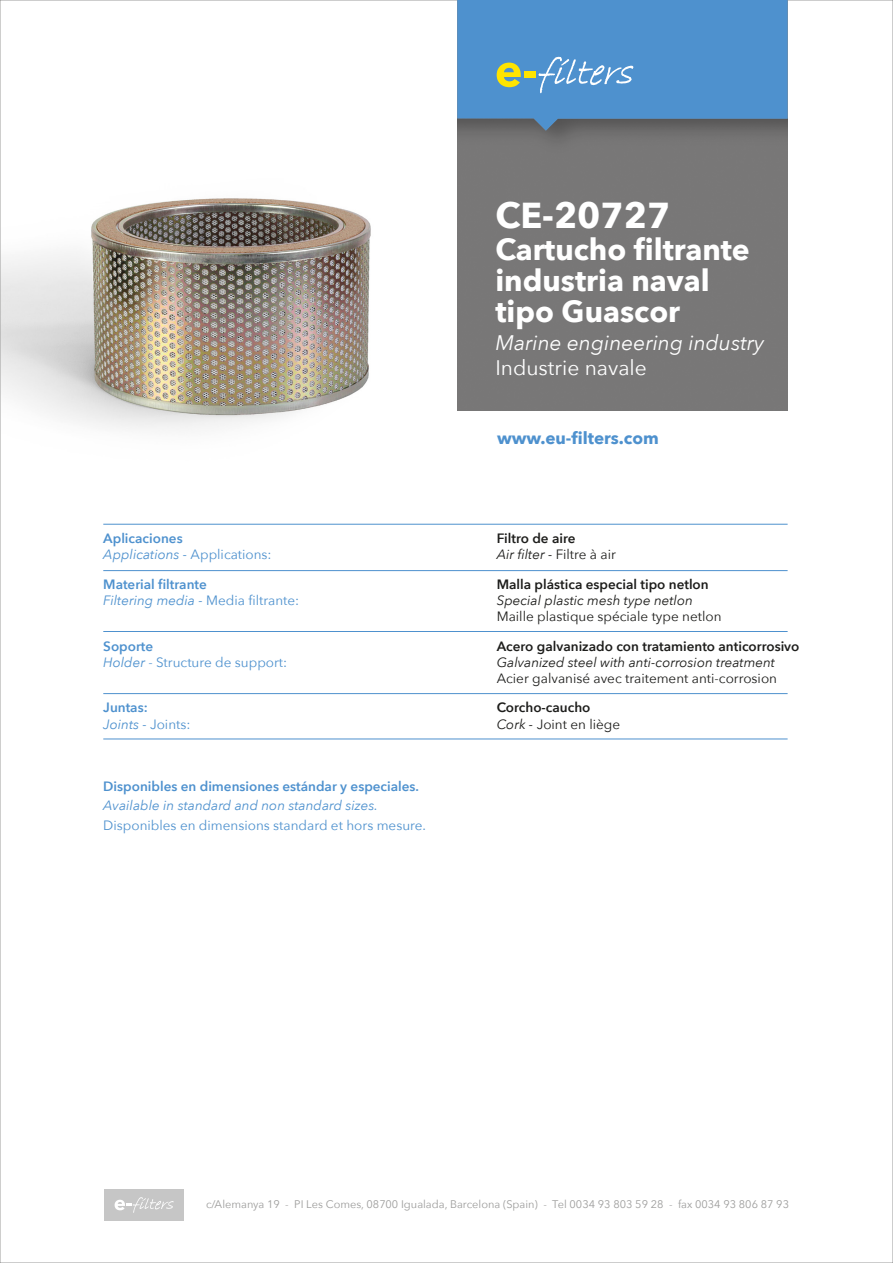
<style>
.page{position:relative;width:893px;height:1263px;background:#fff}
.page>*{position:absolute;margin:0;border:0;box-sizing:border-box;transform-origin:0 0}
.t1{font:700 36px "Avenir Next";color:#fff}
.t2{font:700 30px/31.2px "Avenir Next";color:#fff}
.t3{font:italic 21px "Avenir Next";color:#fff}
.t4{font:21px "Avenir Next";color:#fff}
.t5{font:700 16.95px "Avenir Next";color:#4e91ce}
.t6{font:600 13.5px/16.2px "Avenir Next";color:#1d1d1b}
.t7{font:600 13.5px/16.2px "Avenir Next";color:#4e91ce}
.t8{font:italic 13.5px/16.2px "Avenir Next";color:#4e91ce}
.t9{font:13.5px/16.2px "Avenir Next";color:#4e91ce}
.t10{font:13.5px "Avenir Next";color:#1d1d1b}
.t11{font:italic 13.5px "Avenir Next";color:#1d1d1b}
.t12{font:10.95px "Avenir Next";color:#9d9d9c}
.s1{font-weight:600;font-style:normal}
.s2{font-style:normal}
.s3{font-weight:400;font-style:italic}
.s4{font-weight:400}
.s5{font-weight:600}
.s6{font-style:italic}
</style>
<div class="page">
<img style="left:2px;top:198px;width:669px;height:497px">
<div style="left:457px;top:131px;width:331px;height:280px;background:#787777"></div>
<hr style="left:103px;top:524px;width:685px;height:1px;background:#4e91ce">
<hr style="left:103px;top:570px;width:685px;height:1px;background:#4e91ce">
<hr style="left:103px;top:631px;width:685px;height:1px;background:#4e91ce">
<hr style="left:103px;top:693px;width:685px;height:1px;background:#4e91ce">
<hr style="left:103px;top:739px;width:685px;height:1px;background:#4e91ce">
<div style="left:105px;top:1189px;width:79px;height:32px;background:#c6c6c6"></div>
<svg style="left:115px;top:1197px;width:59px;height:16px"></svg>
<svg style="left:457px;top:0;width:331px;height:131px;background:#548fc2"></svg>
<div style="left:524px;top:71px;width:12px;height:6px;background:#ffe400"></div>
<h1 class="t1" style="left:495px;top:185px;width:176px">CE-20727</h1>
<h2 class="t2" style="left:495px;top:233px;width:256px">Cartucho filtrante industria naval tipo Guascor</h2>
<h3 class="t3" style="left:495px;top:325px;width:270px">Marine engineering industry</h3>
<h3 class="t4" style="left:495px;top:350px;width:153px">Industrie navale</h3>
<p class="t8" style="left:103px;top:530px;width:170px"><span class="s1">Aplicaciones<br></span>Applications - <span class="s2">Applications:</span></p>
<p class="t7" style="left:103px;top:575px;width:198px">Material filtrante<br><span class="s3">Filtering media -</span> <span class="s4">Media filtrante:</span></p>
<p class="t9" style="left:103px;top:637px;width:185px"><span class="s5">Soporte<br></span><span class="s6">Holder</span> - Structure de support:</p>
<p class="t7" style="left:103px;top:699px;width:89px">Juntas:<br><span class="s3">Joints -</span> <span class="s4">Joints:</span></p>
<p class="t7" style="left:103px;top:778px;width:317px">Disponibles en dimensiones estándar y especiales.</p>
<p class="t8" style="left:103px;top:797px;width:276px">Available in standard and non standard sizes.</p>
<p class="t9" style="left:103px;top:816px;width:324px">Disponibles en dimensions standard et hors mesure.</p>
<p class="t5" style="left:497px;top:424px;width:163px">www.eu-filters.com</p>
<p class="t6" style="left:497px;top:530px;width:121px">Filtro de aire<br><span class="s3">Air filter -</span> <span class="s4">Filtre à air</span></p>
<p class="t6" style="left:497px;top:575px;width:213px">Malla plástica especial tipo netlon</p>
<p class="t11" style="left:497px;top:589px;width:198px">Special plastic mesh type netlon</p>
<p class="t10" style="left:497px;top:605px;width:226px">Maille plastique spéciale type netlon</p>
<p class="t6" style="left:497px;top:637px;width:304px">Acero galvanizado con tratamiento anticorrosivo</p>
<p class="t11" style="left:497px;top:651px;width:280px">Galvanized steel with anti-corrosion treatment</p>
<p class="t10" style="left:497px;top:667px;width:282px">Acier galvanisé avec traitement anti-corrosion</p>
<p class="t6" style="left:497px;top:699px;width:125px">Corcho-caucho<br><span class="s3">Cork -</span> <span class="s4">Joint en liège</span></p>
<p class="t12" style="left:206px;top:1195px;width:584px">c/Alemanya 19 - PI Les Comes, 08700 Igualada, Barcelona (Spain) - Tel 0034 93 803 59 28 - fax 0034 93 806 87 93</p>
</div>
